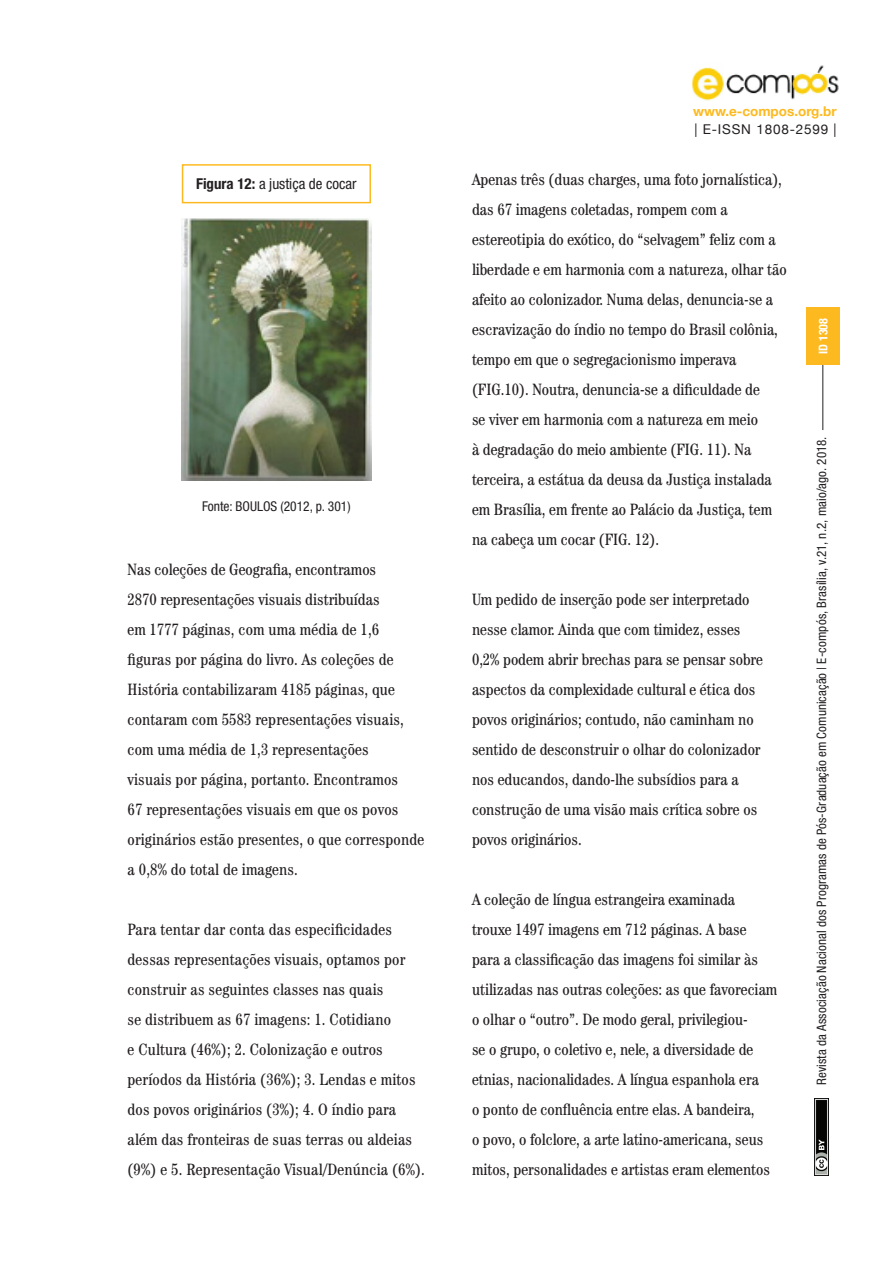
<style>
.page{position:relative;width:893px;height:1263px;background:#fff}
.page>*{position:absolute;margin:0;border:0;box-sizing:border-box;transform-origin:0 0}
.t1{font:condensed 16.5px/30px "Century IT Cby BT";color:#231f20}
.t2{font:condensed 15px "Helvetica Neue LT Std";color:#231f20}
.t3{font:condensed 13.5px "Helvetica Neue LT Pro";color:#231f20}
.t4{font:700 13.5px "Helvetica Neue";color:#fdba20}
.t5{font:13.5px "Helvetica Neue";letter-spacing:.06em;color:#231f20}
.t6{font:condensed 13.05px "Helvetica Neue LT Pro";letter-spacing:.005em;color:#231f20}
.t7{font:700 condensed 12px "Helvetica Neue";color:#fff}
.s1{font-family:"Helvetica Neue LT Pro";font-weight:700}
</style>
<div class="page">
<hr style="left:822px;top:362px;width:1px;height:68px;background:#231f20">
<div style="left:806px;top:307px;width:34px;height:58px;background:#fdba20"></div>
<img style="left:692px;top:65px;width:147px;height:36px">
<img style="left:814px;top:1099px;width:15px;height:76px">
<div style="left:182px;top:164px;width:189px;height:39px;border:2px solid #fdba20"></div>
<img style="left:181px;top:218px;width:190px;height:263px">
<p class="t2" style="left:196px;top:175px;width:162px"><span class="s1">Figura 12:</span> a justiça de cocar</p>
<p class="t3" style="left:202px;top:498px;width:150px">Fonte: BOULOS (2012, p. 301)</p>
<p class="t1" style="left:128px;top:554px;width:298px">Nas coleções de Geografia, encontramos<br>2870 representações visuais distribuídas<br>em 1777 páginas, com uma média de 1,6 figuras por página do livro. As coleções de História contabilizaram 4185 páginas, que contaram com 5583 representações visuais, com uma média de 1,3 representações<br>visuais por página, portanto. Encontramos<br>67 representações visuais em que os povos originários estão presentes, o que corresponde a 0,8% do total de imagens.</p>
<p class="t1" style="left:128px;top:914px;width:299px">Para tentar dar conta das especificidades dessas representações visuais, optamos por construir as seguintes classes nas quais<br>se distribuem as 67 imagens: 1. Cotidiano<br>e Cultura (46%); 2. Colonização e outros períodos da História (36%); 3. Lendas e mitos dos povos originários (3%); 4. O índio para além das fronteiras de suas terras ou aldeias (9%) e 5. Representação Visual/Denúncia (6%).</p>
<p class="t4" style="left:693px;top:99px;width:145px">www.e-compos.org.br</p>
<p class="t5" style="left:694px;top:118px;width:144px">| E-ISSN 1808-2599 |</p>
<p class="t1" style="left:472px;top:164px;width:316px">Apenas três (duas charges, uma foto jornalística), das 67 imagens coletadas, rompem com a estereotipia do exótico, do “selvagem” feliz com a liberdade e em harmonia com a natureza, olhar tão afeito ao colonizador. Numa delas, denuncia-se a escravização do índio no tempo do Brasil colônia, tempo em que o segregacionismo imperava (FIG.10). Noutra, denuncia-se a dificuldade de<br>se viver em harmonia com a natureza em meio<br>à degradação do meio ambiente (FIG. 11). Na terceira, a estátua da deusa da Justiça instalada em Brasília, em frente ao Palácio da Justiça, tem na cabeça um cocar (FIG. 12).</p>
<p class="t1" style="left:472px;top:584px;width:292px">Um pedido de inserção pode ser interpretado nesse clamor. Ainda que com timidez, esses 0,2% podem abrir brechas para se pensar sobre aspectos da complexidade cultural e ética dos povos originários; contudo, não caminham no sentido de desconstruir o olhar do colonizador nos educandos, dando-lhe subsídios para a construção de uma visão mais crítica sobre os povos originários.</p>
<p class="t1" style="left:472px;top:884px;width:307px">A coleção de língua estrangeira examinada trouxe 1497 imagens em 712 páginas. A base para a classificação das imagens foi similar às utilizadas nas outras coleções: as que favoreciam o olhar o “outro”. De modo geral, privilegiou-<br>se o grupo, o coletivo e, nele, a diversidade de etnias, nacionalidades. A língua espanhola era<br>o ponto de confluência entre elas. A bandeira,<br>o povo, o folclore, a arte latino-americana, seus mitos, personalidades e artistas eram elementos</p>
<p class="t7" style="left:813px;top:354px;width:37px;rotate:-90deg">ID 1308</p>
<p class="t6" style="left:814px;top:1085px;width:650px;rotate:-90deg">Revista da Associação Nacional dos Programas de Pós-Graduação em Comunicação | E-compós, Brasília, v.21, n.2, maio/ago. 2018.</p>
</div>
